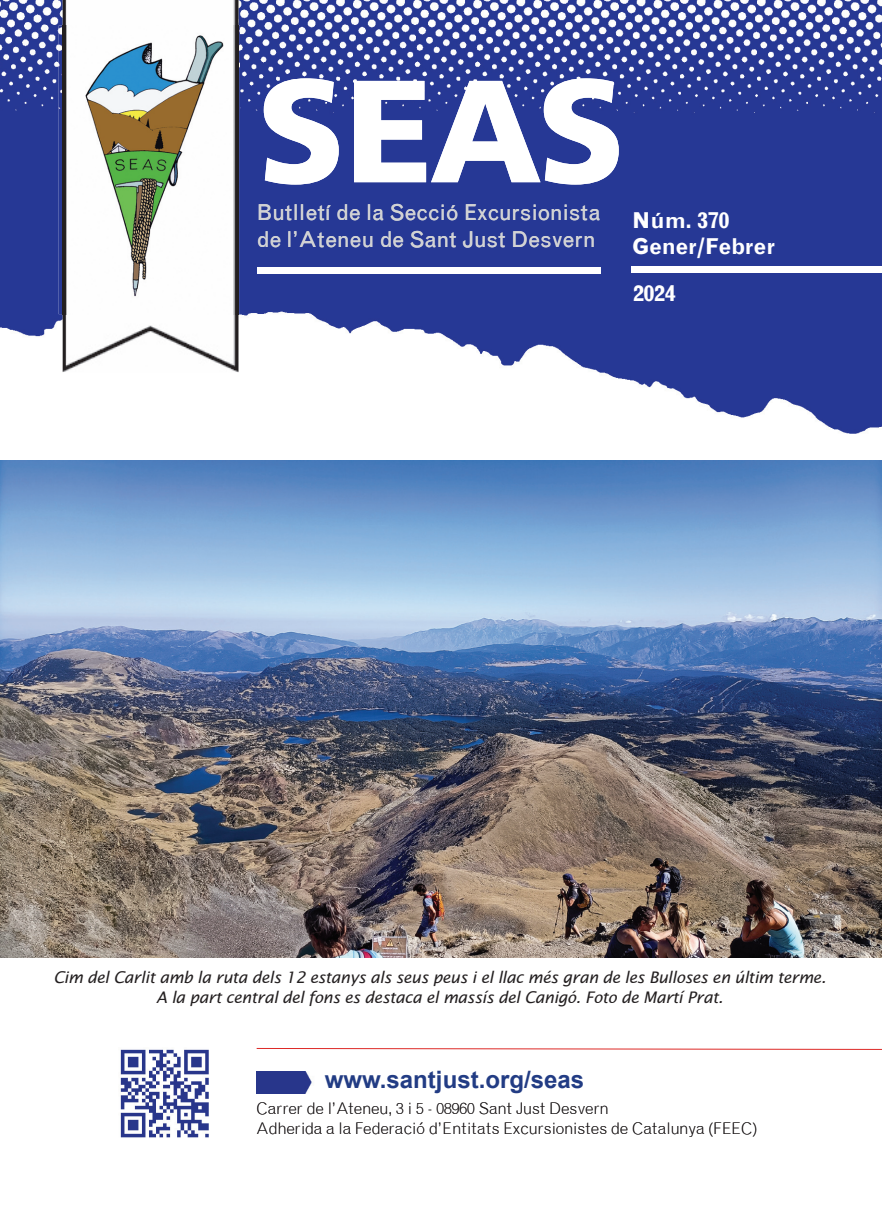
<style>
.page{position:relative;width:882px;height:1219px;background:#fff}
.page>*{position:absolute;margin:0;border:0;box-sizing:border-box;transform-origin:0 0}
.t1{font:146px "Humanist 777 BT Black B";color:#fff}
.t2{font:700 24px "Arial";color:#223c84}
.t3{font:22px/26.4px "Grotesque";color:#d1d2d4}
.t4{font:700 22px/26.4px "Grotesque";color:#fff}
.t5{font:16px/19.2px "Lucida Sans Ita";letter-spacing:-.025em;color:#231f20;text-align:center}
.t6{font:300 16px/20px "Grotesque";color:#231f20}
</style>
<div class="page">
<img style="left:0;top:0;width:882px;height:640px">
<img style="left:63px;top:0;width:175px;height:372px">
<div style="left:257px;top:267px;width:343px;height:6px;background:#fff"></div>
<div style="left:630px;top:267px;width:252px;height:6px;background:#fff"></div>
<img style="left:257px;top:1071px;width:55px;height:22px">
<svg style="left:257px;top:1048px;width:625px;height:2px"></svg>
<img style="left:59px;top:26px;width:4px;height:288px">
<img style="left:238px;top:26px;width:2px;height:288px">
<img style="left:63px;top:26px;width:175px;height:288px">
<img style="left:120px;top:1049px;width:89px;height:89px">
<img style="left:0;top:460px;width:881px;height:497px">
<h1 class="t1" style="left:257px;top:37px;width:369px">SEAS</h1>
<h3 class="t3" style="left:257px;top:200px;width:345px">Butlletí de la Secció Excursionista de l’Ateneu de Sant Just Desvern</h3>
<h3 class="t4" style="left:631px;top:207px;width:145px">Núm. 370<br>Gener/Febrer</h3>
<h3 class="t4" style="left:633px;top:280px;width:44px">2024</h3>
<p class="t5" style="left:53px;top:968px;width:774px">Cim del Carlit amb la ruta dels 12 estanys als seus peus i el llac més gran de les Bulloses en últim terme.<br>A la part central del fons es destaca el massís del Canigó. Foto de Martí Prat.</p>
<h2 class="t2" style="left:325px;top:1062px;width:261px">www.santjust.org/seas</h2>
<p class="t6" style="left:257px;top:1099px;width:502px">Carrer de l’Ateneu, 3 i 5 - 08960 Sant Just Desvern<br>Adherida a la Federació d’Entitats Excursionistes de Catalunya (FEEC)</p>
</div>
